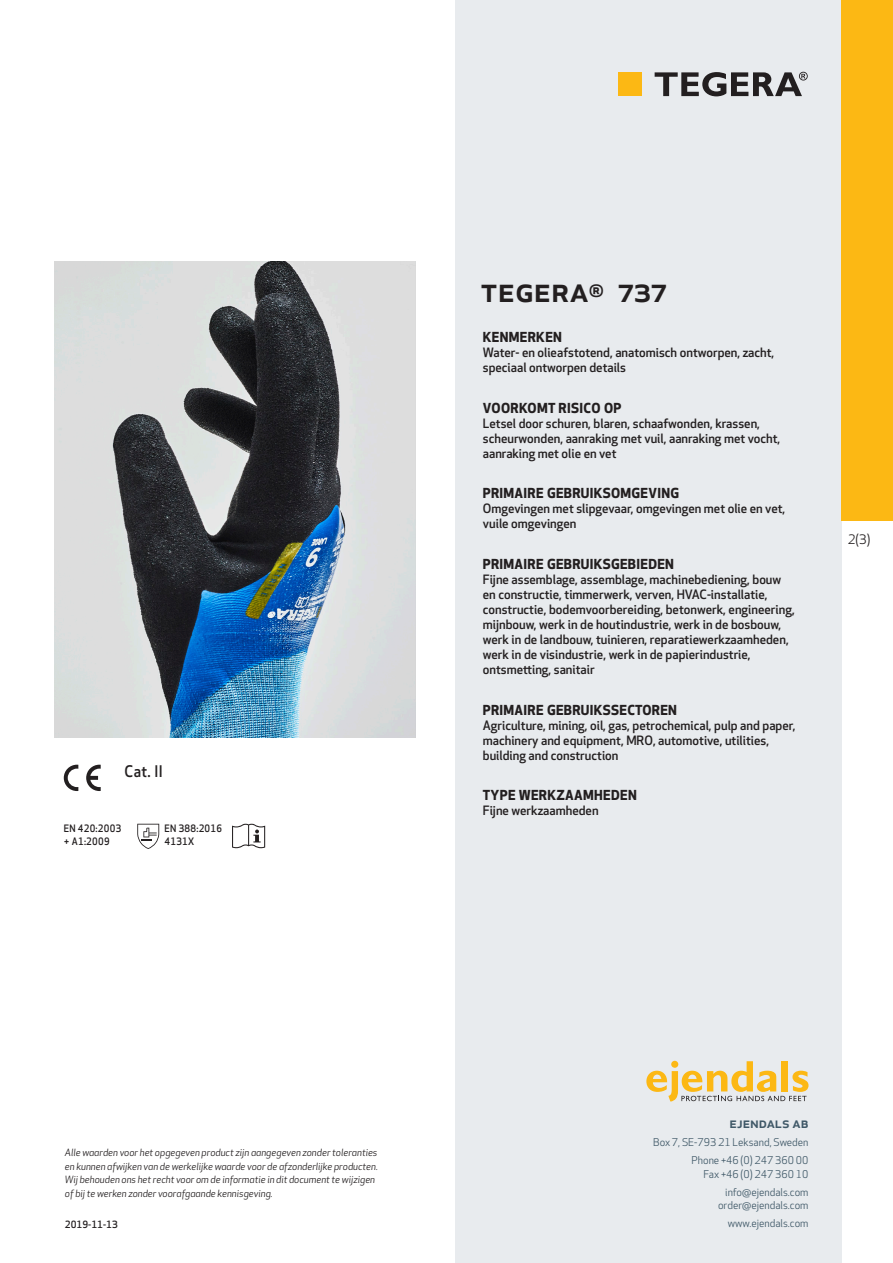
<style>
.page{position:relative;width:893px;height:1263px;background:#fff}
.page>*{position:absolute;margin:0;border:0;box-sizing:border-box;transform-origin:0 0}
.prodname{font:500 34.5px "Apex New";color:#231f20}
.Artikel{font:500 15.6px "Apex New";color:#231f20;scale:.95 1}
.t1{font:500 15px "Apex New";color:#405968}
.Funktion_body{font:700 13.5px "Apex New";letter-spacing:.025em;color:#231f20}
.t2{font:12.75px "Apex New";color:#231f20}
.Funktion_body-2{font:500 12.6px/15px "Apex New";color:#231f20}
.t3{font:10.5px/18px "Apex New";color:#405968;text-align:right}
.Artikel-2{font:500 10.05px/13.5px "Apex New";letter-spacing:.025em;color:#231f20;scale:.95 1}
.t4{font:italic 9.75px/13.5px "Apex New";color:#231f20}
.Sidfot_datum{font:500 9.75px "Apex New";color:#231f20}
</style>
<div class="page">
<div style="left:455px;top:0;width:387px;height:1263px;background:#e8ebee"></div>
<svg style="left:646px;top:1061px;width:162px;height:40px"></svg>
<div style="left:842px;top:0;width:51px;height:520px;background:#fcb814"></div>
<div style="left:618px;top:72px;width:24px;height:24px;background:#fcb814"></div>
<svg style="left:655px;top:72px;width:153px;height:24px"></svg>
<svg style="left:86px;top:765px;width:15px;height:26px"></svg>
<svg style="left:64px;top:765px;width:14px;height:26px"></svg>
<svg style="left:137px;top:824px;width:22px;height:25px"></svg>
<svg style="left:232px;top:824px;width:33px;height:24px"></svg>
<img style="left:54px;top:261px;width:361px;height:477px">
<p class="Artikel" style="left:125px;top:761px;width:42px">Cat. II</p>
<p class="Artikel-2" style="left:64px;top:821px;width:62px">EN 420:2003 + A1:2009</p>
<p class="Artikel-2" style="left:165px;top:821px;width:62px">EN 388:2016<br>4131X</p>
<p class="prodname" style="left:480px;top:266px;width:188px">TEGERA<sup>®</sup> 737</p>
<p class="Funktion_body" style="left:483px;top:327px;width:81px">KENMERKEN</p>
<p class="Funktion_body-2" style="left:483px;top:345px;width:293px">Water- en olieafstotend, anatomisch ontworpen, zacht, speciaal ontworpen details</p>
<p class="Funktion_body" style="left:483px;top:398px;width:140px">VOORKOMT RISICO OP</p>
<p class="Funktion_body-2" style="left:483px;top:415px;width:299px">Letsel door schuren, blaren, schaafwonden, krassen, scheurwonden, aanraking met vuil, aanraking met vocht, aanraking met olie en vet</p>
<p class="Funktion_body" style="left:483px;top:483px;width:198px">PRIMAIRE GEBRUIKSOMGEVING</p>
<p class="Funktion_body-2" style="left:483px;top:501px;width:304px">Omgevingen met slipgevaar, omgevingen met olie en vet, vuile omgevingen</p>
<p class="Funktion_body" style="left:483px;top:554px;width:193px">PRIMAIRE GEBRUIKSGEBIEDEN</p>
<p class="Funktion_body-2" style="left:483px;top:571px;width:313px">Fijne assemblage, assemblage, machinebediening, bouw en constructie, timmerwerk, verven, HVAC-installatie, constructie, bodemvoorbereiding, betonwerk, engineering, mijnbouw, werk in de houtindustrie, werk in de bosbouw, werk in de landbouw, tuinieren, reparatiewerkzaamheden, werk in de visindustrie, werk in de papierindustrie, ontsmetting, sanitair</p>
<p class="Funktion_body" style="left:483px;top:700px;width:196px">PRIMAIRE GEBRUIKSSECTOREN</p>
<p class="Funktion_body-2" style="left:483px;top:717px;width:314px">Agriculture, mining, oil, gas, petrochemical, pulp and paper, machinery and equipment, MRO, automotive, utilities, building and construction</p>
<p class="Funktion_body" style="left:483px;top:785px;width:155px">TYPE WERKZAAMHEDEN</p>
<p class="Funktion_body-2" style="left:483px;top:803px;width:117px">Fijne werkzaamheden</p>
<p class="t2" style="left:848px;top:531px;width:24px">2(3)</p>
<p class="t4" style="left:65px;top:1146px;width:315px">Alle waarden voor het opgegeven product zijn aangegeven zonder toleranties en kunnen afwijken van de werkelijke waarde voor de afzonderlijke producten.<br>Wij behouden ons het recht voor om de informatie in dit document te wijzigen of bij te werken zonder voorafgaande kennisgeving.</p>
<p class="Sidfot_datum" style="left:65px;top:1218px;width:54px">2019-11-13</p>
<p class="t1" style="left:729px;top:1113px;width:80px">ejendals ab</p>
<p class="t3" style="left:653px;top:1133px;width:157px">Box 7, SE-793 21 Leksand, Sweden<br>Phone +46 (0) 247 360 00</p>
<p class="t3" style="left:703px;top:1165px;width:107px">Fax +46 (0) 247 360 10 info@ejendals.com</p>
<p class="t3" style="left:718px;top:1196px;width:92px">order@ejendals.com</p>
<p class="t3" style="left:728px;top:1215px;width:82px">www.ejendals.com</p>
</div>
